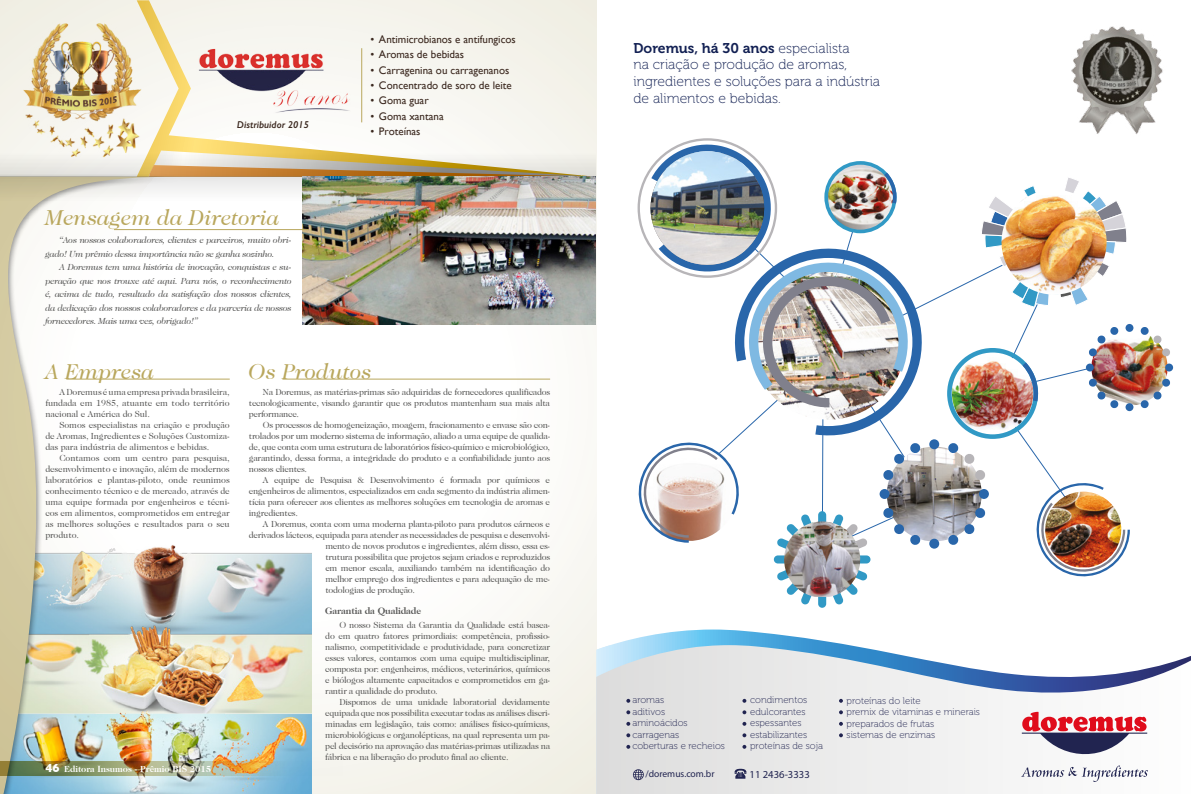
<style>
.page{position:relative;width:1191px;height:794px;background:#fff}
.page>*{position:absolute;margin:0;border:0;box-sizing:border-box;transform-origin:0 0}
.t1{font:italic 22px "ITC Caslon 224";color:#b9a75d}
.t2{font:14px/16.9px "Museo 100";color:#122053}
.t3{font:14px "Museo 700";color:#122053}
.t4{font:11px "Gill Sans";color:#3b281f}
.t5{font:10.6px "Myriad Pro";color:#212450}
.t6{font:italic 600 10px "Gill Sans";color:#3b281f}
.t7{font:9.6px/11.6px "Museo 100";color:#212450}
.t8{font:9.6px "Myriad Pro";color:#212450}
.t9{font:700 9.5px "ITC Caslon 224";letter-spacing:-.01em;color:#575756}
.t10{font:9px/11px "Caslon 224 IT Cby BT";letter-spacing:-.03em;color:#575756;text-align:justify}
.t11{font:italic 9px/13.5px "ITC Caslon 224";letter-spacing:-.03em;color:#575756}
.t12{font:700 9px "ITC Caslon 224";color:#fff}
.s1{font-family:"Gill Sans";font-size:12px}
.s2{font-family:"Museo 100"}
</style>
<div class="page">
<svg style="left:312px;top:378px;width:269px;height:416px"></svg>
<div style="left:0;top:0;width:525px;height:553px;background:#fff"></div>
<svg style="left:162px;top:1px;width:419px;height:149px"></svg>
<img style="left:225px;top:177px;width:356px;height:148px">
<hr style="left:114px;top:229px;width:195px;height:1px;background:#b9a75d">
<hr style="left:66px;top:379px;width:164px;height:1px;background:#b9a75d">
<hr style="left:282px;top:379px;width:268px;height:1px;background:#b9a75d">
<img style="left:196px;top:20px;width:158px;height:116px">
<hr style="left:361px;top:48px;width:1px;height:74px;background:#b9a75d">
<img style="left:225px;top:553px;width:87px;height:68px">
<img style="left:225px;top:621px;width:87px;height:84px">
<img style="left:225px;top:705px;width:87px;height:89px">
<div style="left:0;top:173px;width:225px;height:621px;background:#000;opacity:.75"></div>
<img style="left:0;top:177px;width:179px;height:617px">
<svg style="left:581px;top:0;width:15px;height:794px"></svg>
<img style="left:162px;top:150px;width:419px;height:27px">
<div style="left:581px;top:1px;width:14px;height:176px;background:#f1f0e7"></div>
<img style="left:595px;top:177px;width:1px;height:147px">
<svg style="left:581px;top:177px;width:14px;height:176px"></svg>
<svg style="left:818px;top:591px;width:8px;height:17px"></svg>
<div style="left:1165px;top:363px;width:8px;height:8px;background:#2966aa;border-radius:50%"></div>
<img style="left:637px;top:138px;width:533px;height:467px">
<svg style="left:596px;top:629px;width:595px;height:165px"></svg>
<img style="left:1065px;top:26px;width:104px;height:135px">
<img style="left:0;top:0;width:162px;height:183px">
<img style="left:0;top:761px;width:343px;height:15px">
<p class="t6" style="left:237px;top:119px;width:74px">Distribuidor 2015</p>
<h1 class="t1" style="left:45px;top:205px;width:236px">Mensagem da Diretoria</h1>
<p class="t11" style="left:45px;top:233px;width:248px;text-indent:14px">“Aos nossos colaboradores, clientes e parceiros, muito obri&shy;gado! Um prêmio dessa importância não se ganha sozinho.</p>
<p class="t11" style="left:45px;top:260px;width:248px;text-align:justify;text-indent:14px">A Doremus tem uma história de inovação, conquistas e su&shy;peração que nos trouxe até aqui. Para nós, o reconhecimento é, acima de tudo, resultado da satisfação dos nossos clientes, da dedicação dos nossos colaboradores e da parceria de nossos fornecedores. Mais uma vez, obrigado!”</p>
<p class="t4" style="left:370px;top:33px;width:147px">• Antimicrobianos e antifungicos</p>
<p class="t4" style="left:370px;top:48px;width:95px">• Aromas de bebidas</p>
<p class="t4" style="left:370px;top:64px;width:140px">• Carragenina ou carragenanos</p>
<p class="t4" style="left:370px;top:79px;width:143px">• Concentrado de soro de leite</p>
<p class="t4" style="left:370px;top:94px;width:60px">• Goma guar</p>
<p class="t4" style="left:370px;top:110px;width:75px">• Goma xantana</p>
<p class="t4" style="left:370px;top:125px;width:52px">• Proteínas</p>
<h1 class="t1" style="left:45px;top:359px;width:111px">A Empresa</h1>
<h1 class="t1" style="left:249px;top:359px;width:125px">Os Produtos</h1>
<p class="t10" style="left:45px;top:386px;width:186px;text-indent:14px">A Doremus é uma empresa privada brasileira, fundada em 1985, atuante em todo território nacional e América do Sul.</p>
<p class="t10" style="left:45px;top:419px;width:186px;text-indent:14px">Somos especialistas na criação e produção de Aromas, Ingredientes e Soluções Customiza&shy;das para indústria de alimentos e bebidas.</p>
<p class="t10" style="left:45px;top:452px;width:186px;text-indent:14px">Contamos com um centro para pesquisa, desenvolvimento e inovação, além de modernos laboratórios e plantas-piloto, onde reunimos conhecimento técnico e de mercado, através de uma equipe formada por engenheiros e técni&shy;cos em alimentos, comprometidos em entregar as melhores soluções e resultados para o seu produto.</p>
<p class="t12" style="left:45px;top:763px;width:167px"><span class="s1">46</span> Editora Insumos - Prêmio BIS 2015</p>
<p class="t10" style="left:249px;top:386px;width:303px;text-indent:14px">Na Doremus, as maté rias-primas sã o adquiridas de fornecedores qualificados tecnologicamente, visando garantir que os produtos mantenham sua mais alta performance.</p>
<p class="t10" style="left:249px;top:419px;width:303px;text-indent:14px">Os processos de homogeneizaç ã o, moagem, fracionamento e envase sã o con&shy;trolados por um moderno sistema de informaç ã o, aliado a uma equipe de qualida&shy;de, que conta com uma estrutura de laborató rios fí sico-quí mico e microbioló gico, garantindo, dessa forma, a integridade do produto e a confiabilidade junto aos nossos clientes.</p>
<p class="t10" style="left:249px;top:474px;width:303px;text-indent:14px">A equipe de Pesquisa &amp; Desenvolvimento é formada por quí micos e engenheiros de alimentos, especializados em cada segmento da indú stria alimen&shy;tí cia para oferecer aos clientes as melhores soluç õ es em tecnologia de aromas e ingredientes.</p>
<p class="t10" style="left:263px;top:518px;width:289px">A Doremus, conta com uma moderna planta-piloto para produtos cá rneos e</p>
<p class="t10" style="left:249px;top:529px;width:303px">derivados lá cteos, equipada para atender as necessidades de pesquisa e desenvolvi-</p>
<p class="t10" style="left:325px;top:540px;width:226px">mento de novos produtos e ingredientes, alé m disso, essa es-</p>
<p class="t10" style="left:325px;top:551px;width:226px">trutura possibilita que projetos sejam criados e reproduzidos</p>
<p class="t10" style="left:325px;top:562px;width:226px">em menor escala, auxiliando també m na identificaç ã o do</p>
<p class="t10" style="left:325px;top:573px;width:226px">melhor emprego dos ingredientes e para adequaç ã o de me-</p>
<p class="t10" style="left:325px;top:584px;width:91px">todologias de produç ã o.</p>
<p class="t9" style="left:325px;top:605px;width:97px">Garantia da Qualidade</p>
<p class="t10" style="left:325px;top:619px;width:226px;text-indent:14px">O nosso Sistema da Garantia da Qualidade está basea&shy;do em quatro fatores primordiais: competê ncia, profissio&shy;nalismo, competitividade e produtividade, para concretizar esses valores, contamos com uma equipe multidisciplinar, composta por: engenheiros, médicos, veterinários, químicos e biólogos altamente capacitados e comprometidos em ga&shy;rantir a qualidade do produto.</p>
<p class="t10" style="left:325px;top:696px;width:226px;text-indent:14px">Dispomos de uma unidade laboratorial devidamente equipada que nos possibilita executar todas as aná lises discri&shy;minadas em legislaç ã o, tais como: aná lises fí sico-quí micas, microbioló gicas e organolé pticas, na qual representa um pa&shy;pel decisó rio na aprovaç ã o das maté rias-primas utilizadas na fá brica e na liberaç ã o do produto final ao cliente.</p>
<h2 class="t3" style="left:633px;top:40px;width:218px">Doremus, há 30 anos <span class="s2">especialista</span></h2>
<h2 class="t2" style="left:633px;top:56px;width:248px">na criação e produção de aromas, ingredientes e soluções para a indústria de alimentos e bebidas.</h2>
<p class="t7" style="left:750px;top:694px;width:75px">condimentos edulcorantes espessantes estabilizantes proteínas de soja</p>
<p class="t7" style="left:632px;top:694px;width:94px">aromas<br>aditivos<br>aminoácidos carragenas coberturas e recheios</p>
<p class="t7" style="left:846px;top:695px;width:135px">proteínas do leite<br>premix de vitaminas e minerais preparados de frutas<br>sistemas de enzimas</p>
<p class="t8" style="left:645px;top:768px;width:71px">/doremus.com.br</p>
<p class="t5" style="left:749px;top:767px;width:62px">11 2436-3333</p>
</div>
